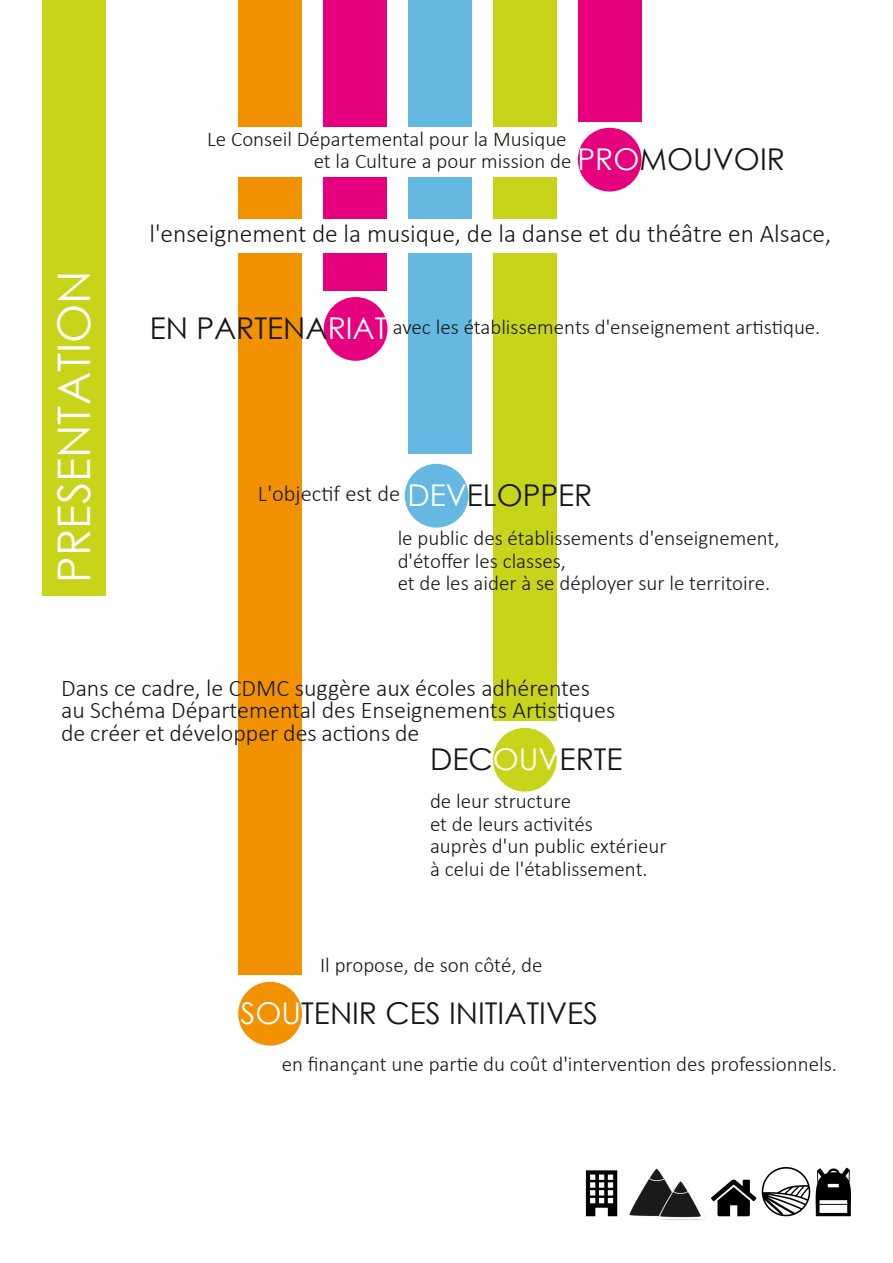
<style>
.page{position:relative;width:893px;height:1263px;background:#fff}
.page>*{position:absolute;margin:0;border:0;box-sizing:border-box;transform-origin:0 0}
.t1{font:45px "Century Gothic";color:#fff}
.t2{font:30px "Century Gothic";color:#181715}
.t3{font:300 25.5px "Calibri";color:#181715}
.t4{font:300 24px/22.5px "Calibri";color:#181715}
.t5{font:300 22.5px "Calibri";color:#181715}
.t6{font:300 21px/22.5px "Calibri";color:#181715}
.s1{color:#fff}
.s2{font-family:"Century Gothic";font-weight:400;font-size:30px;color:#fff}
.s3{font-family:"Century Gothic";font-weight:400;font-size:30px}
</style>
<div class="page">
<div style="left:578px;top:128px;width:64px;height:64px;background:#e6007e;border-radius:50%"></div>
<div style="left:493px;top:728px;width:64px;height:64px;background:#c8d419;border-radius:50%"></div>
<div style="left:405px;top:464px;width:63px;height:64px;background:#64b8e1;border-radius:50%"></div>
<div style="left:324px;top:297px;width:63px;height:64px;background:#e6007e;border-radius:50%"></div>
<div style="left:238px;top:982px;width:64px;height:64px;background:#f39200;border-radius:50%"></div>
<div style="left:493px;top:0;width:64px;height:720px;background:#c8d419"></div>
<div style="left:408px;top:0;width:64px;height:454px;background:#64b8e1"></div>
<div style="left:238px;top:0;width:64px;height:974px;background:#f39200"></div>
<div style="left:323px;top:0;width:64px;height:290px;background:#e6007e"></div>
<div style="left:202px;top:128px;width:371px;height:49px;background:#fff"></div>
<div style="left:149px;top:219px;width:696px;height:33px;background:#fff"></div>
<div style="left:43px;top:0;width:63px;height:595px;background:#c8d419"></div>
<img style="left:585px;top:1167px;width:265px;height:53px">
<div style="left:578px;top:0;width:64px;height:121px;background:#e6007e"></div>
<p class="t6" style="left:207px;top:129px;width:366px;text-align:right">Le Conseil Départemental pour la Musique et la Culture a pour mission de</p>
<h2 class="t2" style="left:578px;top:140px;width:209px"><span class="s1">PRO</span>MOUVOIR</h2>
<h1 class="t1" style="left:45px;top:583px;width:314px;rotate:-90deg">PRESENTATION</h1>
<p class="t3" style="left:149px;top:223px;width:683px">l'enseignement de la musique, de la danse et du théâtre en Alsace,</p>
<h2 class="t2" style="left:150px;top:309px;width:239px">EN PARTENA<span class="s1">RIAT</span></h2>
<p class="t6" style="left:393px;top:317px;width:429px">avec les établissements d'enseignement artistique.</p>
<p class="t5" style="left:258px;top:484px;width:336px">L'objectif est de <span class="s2">DEV</span><span class="s3">ELOPPER</span></p>
<p class="t6" style="left:398px;top:529px;width:383px">le public des établissements d'enseignement, d'étoffer les classes,<br>et de les aider à se déployer sur le territoire.</p>
<p class="t4" style="left:61px;top:679px;width:556px">Dans ce cadre, le CDMC suggère aux écoles adhérentes au Schéma Départemental des Enseignements Artistiques de créer et développer des actions de</p>
<h2 class="t2" style="left:430px;top:740px;width:194px">DEC<span class="s1">OUV</span>ERTE</h2>
<p class="t6" style="left:430px;top:791px;width:238px">de leur structure<br>et de leurs activités<br>auprès d'un public extérieur à celui de l'établissement.</p>
<p class="t6" style="left:320px;top:955px;width:224px">Il propose, de son côté, de</p>
<h2 class="t2" style="left:240px;top:994px;width:359px"><span class="s1">SOU</span>TENIR CES INITIATIVES</h2>
<p class="t6" style="left:282px;top:1054px;width:557px">en finançant une partie du coût d'intervention des professionnels.</p>
</div>
